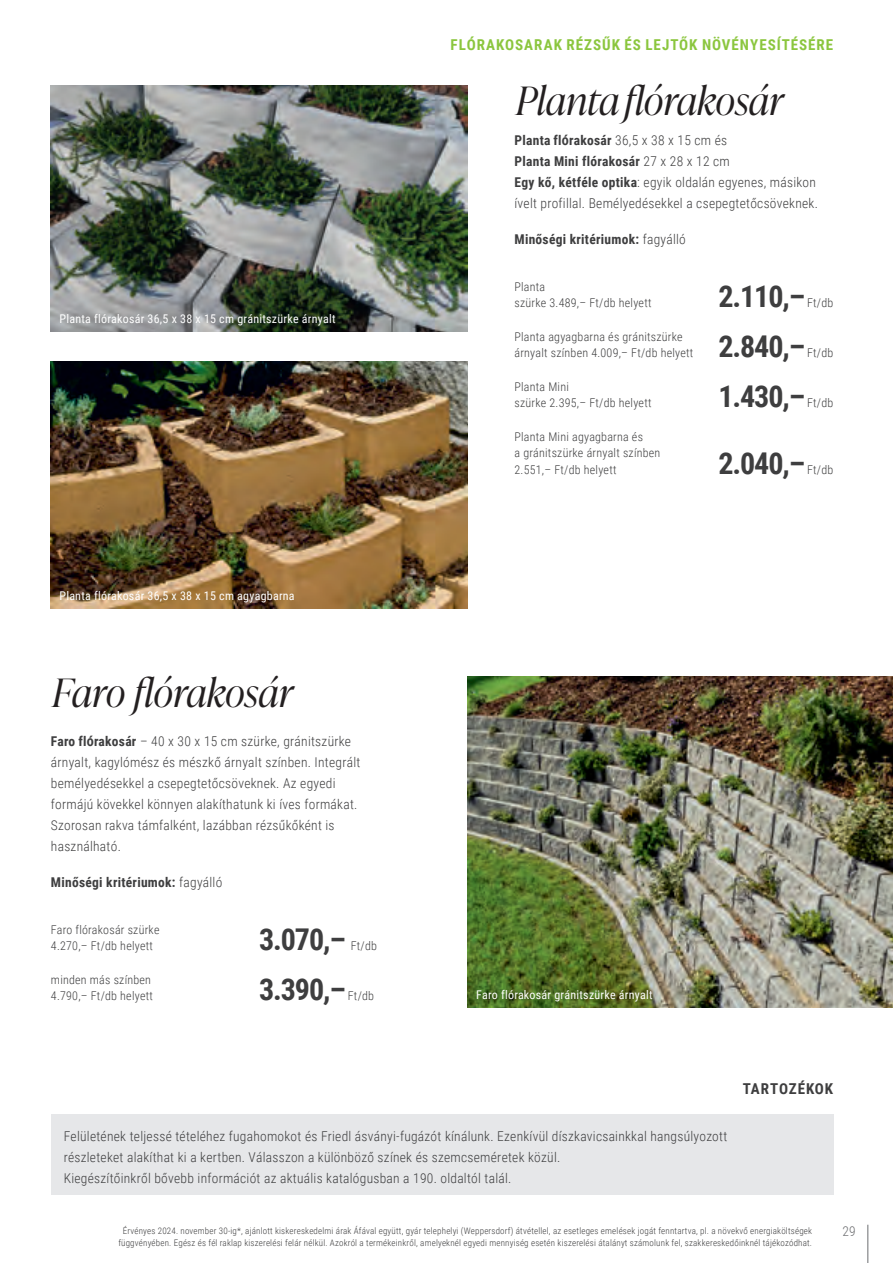
<style>
.page{position:relative;width:893px;height:1263px;background:#fff}
.page>*{position:absolute;margin:0;border:0;box-sizing:border-box;transform-origin:0 0}
.t1{font:italic 300 39px "Ivy Presto Display";letter-spacing:.01em;color:#231f20}
.t2{font:700 30px "Roboto Condensed";letter-spacing:-.035em;color:#3e3e3f}
.t3{font:700 15px "Roboto Condensed";letter-spacing:.065em;color:#8bc63e}
.t4{font:700 15px "Roboto Condensed";letter-spacing:.06em;color:#3e3e3f}
.t5{font:300 13.5px/21px "Roboto Condensed";letter-spacing:.02em;color:#3e3e3f}
.t6{font:700 13.5px "Roboto Condensed";letter-spacing:.02em;color:#3e3e3f}
.t7{font:300 13.5px "Roboto Condensed";color:#6c6d70}
.t8{font:300 12px/16.5px "Roboto Condensed";letter-spacing:.02em;color:#3e3e3f}
.t9{font:12px "Roboto Condensed";letter-spacing:.02em;color:#fff}
.t10{font:300 9px "Roboto Condensed";letter-spacing:.02em;color:#3e3e3f}
.s1{font-weight:700}
.s2{font-weight:300}
</style>
<div class="page">
<hr style="left:867px;top:1225px;width:1px;height:38px;background:#6c6d70">
<div style="left:51px;top:1114px;width:782px;height:81px;background:#e6e7e9"></div>
<img style="left:51px;top:85px;width:417px;height:247px">
<img style="left:468px;top:676px;width:425px;height:332px">
<img style="left:51px;top:361px;width:417px;height:247px">
<p class="t9" style="left:59px;top:310px;width:278px">Planta flórakosár 36,5 x 38 x 15 cm gránitszürke árnyalt</p>
<p class="t9" style="left:59px;top:587px;width:237px">Planta flórakosár 36,5 x 38 x 15 cm agyagbarna</p>
<p class="t3" style="left:451px;top:34px;width:384px">FLÓRAKOSARAK RÉZSŰK ÉS LEJTŐK NÖVÉNYESÍTÉSÉRE</p>
<h1 class="t1" style="left:516px;top:73px;width:269px">Planta flórakosár</h1>
<p class="t5" style="left:514px;top:129px;width:305px"><span class="s1">Planta flÓrakosár</span> 36,5 x 38 x 15 cm és<br><span class="s1">Planta Mini flórakosár</span> 27 x 28 x 12 cm<br><span class="s1">Egy kő, kétféle optika</span>: egyik oldalán egyenes, másikon ívelt profillal. Bemélyedésekkel a csepegtetőcsöveknek.</p>
<p class="t6" style="left:514px;top:229px;width:173px">Minőségi kritériumok: <span class="s2">fagyálló</span></p>
<p class="t8" style="left:514px;top:278px;width:139px">Planta<br>szürke 3.489,– Ft/db helyett</p>
<h2 class="t2" style="left:718px;top:275px;width:88px">2.110,–</h2>
<p class="t8" style="left:807px;top:294px;width:28px">Ft/db</p>
<p class="t8" style="left:514px;top:328px;width:180px">Planta agyagbarna és gránitszürke árnyalt színben 4.009,– Ft/db helyett</p>
<h2 class="t2" style="left:718px;top:326px;width:88px">2.840,–</h2>
<p class="t8" style="left:807px;top:344px;width:28px">Ft/db</p>
<p class="t8" style="left:514px;top:378px;width:139px">Planta Mini<br>szürke 2.395,– Ft/db helyett</p>
<h2 class="t2" style="left:718px;top:376px;width:88px">1.430,–</h2>
<p class="t8" style="left:807px;top:394px;width:28px">Ft/db</p>
<p class="t8" style="left:514px;top:428px;width:147px">Planta Mini agyagbarna és<br>a gránitszürke árnyalt színben<br>2.551,– Ft/db helyett</p>
<h2 class="t2" style="left:718px;top:442px;width:88px">2.040,–</h2>
<p class="t8" style="left:807px;top:461px;width:28px">Ft/db</p>
<h1 class="t1" style="left:53px;top:665px;width:242px">Faro flórakosár</h1>
<p class="t5" style="left:51px;top:730px;width:311px"><span class="s1">Faro flÓrakosár</span> – 40 x 30 x 15 cm szürke, gránitszürke árnyalt, kagylómész és mészkő árnyalt színben. Integrált bemélyedésekkel a csepegtetőcsöveknek. Az egyedi formájú kövekkel könnyen alakíthatunk ki íves formákat.<br>Szorosan rakva támfalként, lazábban rézsűkőként is használható.</p>
<p class="t6" style="left:51px;top:872px;width:173px">Minőségi kritériumok: <span class="s2">fagyálló</span></p>
<p class="t8" style="left:51px;top:921px;width:110px">Faro flórakosár szürke<br>4.270,– Ft/db helyett</p>
<p class="t8" style="left:51px;top:971px;width:104px">minden más színben<br>4.790,– Ft/db helyett</p>
<h2 class="t2" style="left:259px;top:918px;width:88px">3.070,–</h2>
<p class="t8" style="left:351px;top:936px;width:28px">Ft/db</p>
<h2 class="t2" style="left:259px;top:968px;width:88px">3.390,–</h2>
<p class="t8" style="left:348px;top:986px;width:28px">Ft/db</p>
<p class="t9" style="left:476px;top:987px;width:178px">Faro flórakosár gránitszürke árnyalt</p>
<p class="t5" style="left:64px;top:1125px;width:665px">Felületének teljessé tételéhez fugahomokot és Friedl ásványi-fugázót kínálunk. Ezenkívül díszkavicsainkkal hangsúlyozott részleteket alakíthat ki a kertben. Válasszon a különböző színek és szemcseméretek közül.<br>Kiegészítőinkről bővebb információt az aktuális katalógusban a 190. oldaltól talál.</p>
<p class="t4" style="left:743px;top:1078px;width:92px">TARTOZÉKOK</p>
<p class="t10" style="left:123px;top:1224px;width:691px">Érvényes 2024. november 30-ig*, ajánlott kiskereskedelmi árak Áfával együtt, gyár telephelyi (Weppersdorf) átvétellel, az esetleges emelések jogát fenntartva, pl. a növekvő energiaköltségek</p>
<p class="t7" style="left:842px;top:1221px;width:15px">29</p>
<p class="t10" style="left:118px;top:1237px;width:695px">függvényében. Egész és fél raklap kiszerelési felár nélkül. Azokról a termékeinkről, amelyeknél egyedi mennyiség esetén kiszerelési átalányt számolunk fel, szakkereskedőinknél tájékozódhat.</p>
</div>
